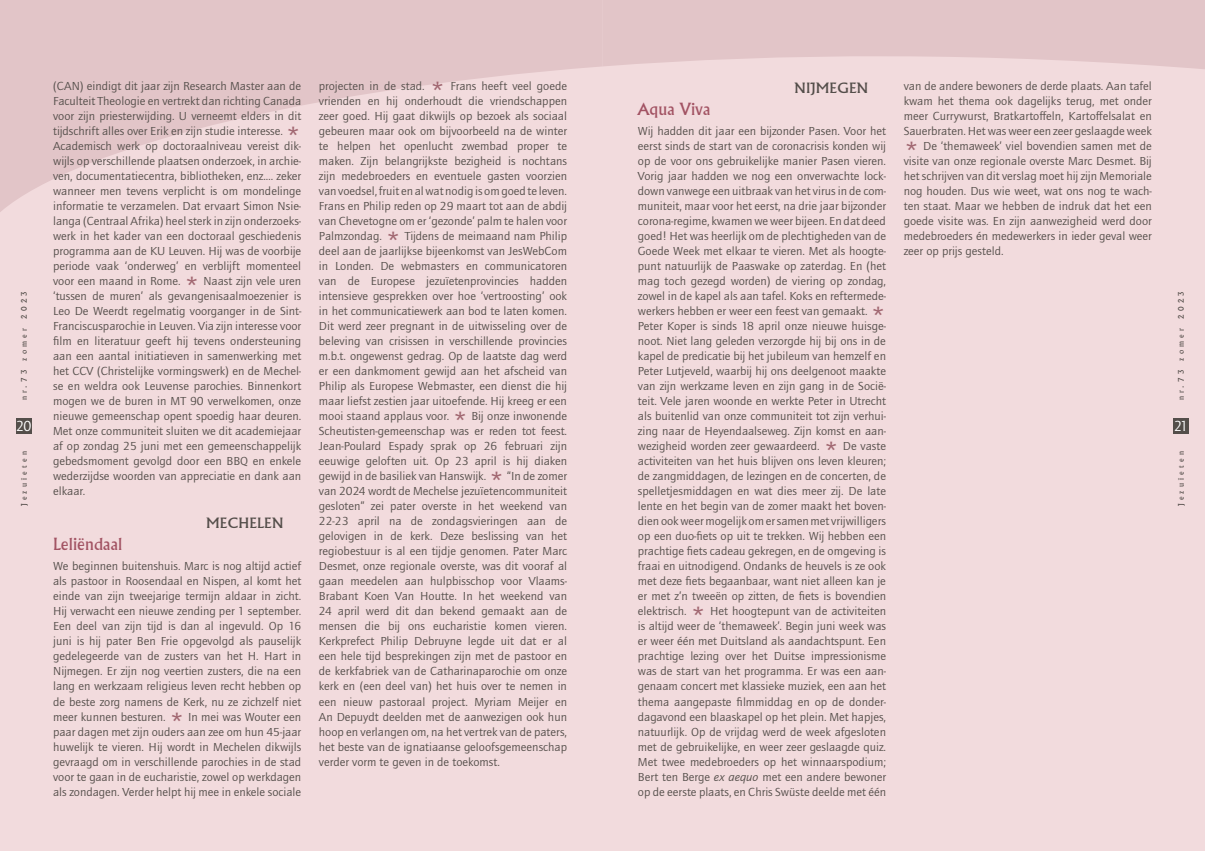
<style>
.page{position:relative;width:1205px;height:851px;background:#fff}
.page>*{position:absolute;margin:0;border:0;box-sizing:border-box;transform-origin:0 0}
.t1{font:27.5px "Quay Sans ITC Pro";color:#a16771;scale:1.07 1}
.t2{font:16.25px "Flareserif 821 BT";color:#a25363}
.t3{font:15px "Quay Sans ITC Pro";color:#fff}
.t4{font:13.75px "Flareserif 821 BT";color:#544e4a;scale:1.07 1}
.t5{font:12px/15px "Quay Sans ITC Pro";color:#544e4a;text-align:justify;scale:1.07 1}
.t6{font:7.5px "Flareserif 821 BT";letter-spacing:.43em;color:#544e4a}
.s1{font-style:italic}
</style>
<div class="page">
<div style="left:602px;top:0;width:603px;height:850px;background:#f2dbdd"></div>
<div style="left:0;top:0;width:602px;height:850px;background:#f2dbdd"></div>
<svg style="left:602px;top:0;width:603px;height:69px;background:#e4c7ca"></svg>
<svg style="left:0;top:0;width:602px;height:212px;fill:#e2c5c8"></svg>
<div style="left:16px;top:418px;width:16px;height:16px;background:#544e4a"></div>
<div style="left:1173px;top:418px;width:16px;height:16px;background:#544e4a"></div>
<p class="t6" style="left:19px;top:400px;width:111px;rotate:-90deg">nr.73 zomer 2023</p>
<p class="t3" style="left:16px;top:417px;width:17px">20</p>
<p class="t6" style="left:19px;top:506px;width:57px;rotate:-90deg">Jezuïeten</p>
<p class="t5" style="left:53px;top:78px;width:233px;text-align:left">(CAN) eindigt dit jaar zijn Research Master aan de Faculteit Theologie en vertrekt dan richting Canada voor zijn priesterwijding. U verneemt elders in dit tijdschrift alles over Erik en zijn studie interesse.<br>Academisch werk op doctoraalniveau vereist dik-</p>
<h1 class="t1" style="left:286px;top:120px;width:16px">*</h1>
<p class="t5" style="left:53px;top:153px;width:233px">wijls op verschillende plaatsen onderzoek, in archie&shy;ven, documentatiecentra, bibliotheken, enz.… zeker wanneer men tevens verplicht is om mondelinge informatie te verzamelen. Dat ervaart Simon Nsie&shy;langa (Centraal Afrika) heel sterk in zijn onderzoeks&shy;werk in het kader van een doctoraal geschiedenis programma aan de KU Leuven. Hij was de voorbije periode vaak ‘onderweg’ en verblijft momenteel voor een maand in Rome.</p>
<p class="t5" style="left:53px;top:273px;width:233px;text-indent:150px">Naast zijn vele uren ‘tussen de muren’ als gevangenisaalmoezenier is Leo De Weerdt regelmatig voorganger in de Sint-Franciscusparochie in Leuven. Via zijn interesse voor film en literatuur geeft hij tevens ondersteuning aan een aantal initiatieven in samenwerking met het CCV (Christelijke vormingswerk) en de Mechel&shy;se en weldra ook Leuvense parochies. Binnenkort mogen we de buren in MT 90 verwelkomen, onze nieuwe gemeenschap opent spoedig haar deuren.<br>Met onze communiteit sluiten we dit academiejaar af op zondag 25 juni met een gemeenschappelijk gebedsmoment gevolgd door een BBQ en enkele wederzijdse woorden van appreciatie en dank aan elkaar.</p>
<p class="t4" style="left:206px;top:514px;width:74px">MECHELEN</p>
<h2 class="t2" style="left:53px;top:534px;width:71px">Leliëndaal</h2>
<p class="t5" style="left:53px;top:558px;width:233px">We beginnen buitenshuis. Marc is nog altijd actief als pastoor in Roosendaal en Nispen, al komt het einde van zijn tweejarige termijn aldaar in zicht.<br>Hij verwacht een nieuwe zending per 1 september.<br>Een deel van zijn tijd is dan al ingevuld. Op 16 juni is hij pater Ben Frie opgevolgd als pauselijk gedelegeerde van de zusters van het H. Hart in Nijmegen. Er zijn nog veertien zusters, die na een lang en werkzaam religieus leven recht hebben op de beste zorg namens de Kerk, nu ze zichzelf niet meer kunnen besturen.</p>
<h1 class="t1" style="left:184px;top:270px;width:16px">*</h1>
<p class="t5" style="left:53px;top:708px;width:233px;text-indent:135px">In mei was Wouter een paar dagen met zijn ouders aan zee om hun 45-jaar huwelijk te vieren. Hij wordt in Mechelen dikwijls gevraagd om in verschillende parochies in de stad voor te gaan in de eucharistie, zowel op werkdagen als zondagen. Verder helpt hij mee in enkele sociale</p>
<h1 class="t1" style="left:169px;top:705px;width:16px">*</h1>
<p class="t5" style="left:319px;top:78px;width:233px;text-indent:132px">Frans heeft veel goede vrienden en hij onderhoudt die vriendschappen zeer goed. Hij gaat dikwijls op bezoek als sociaal gebeuren maar ook om bijvoorbeeld na de winter te helpen het openlucht zwembad proper te maken. Zijn belangrijkste bezigheid is nochtans zijn medebroeders en eventuele gasten voorzien van voedsel, fruit en al wat nodig is om goed te leven.<br>Frans en Philip reden op 29 maart tot aan de abdij van Chevetogne om er ‘gezonde’ palm te halen voor Palmzondag.</p>
<p class="t5" style="left:319px;top:78px;width:100px">projecten in de stad.</p>
<h1 class="t1" style="left:430px;top:75px;width:16px">*</h1>
<p class="t5" style="left:319px;top:228px;width:233px;text-indent:86px">Tijdens de meimaand nam Philip deel aan de jaarlijkse bijeenkomst van JesWebCom in Londen. De webmasters en communicatoren van de Europese jezuïetenprovincies hadden intensieve gesprekken over hoe ‘vertroosting’ ook in het communicatiewerk aan bod te laten komen.<br>Dit werd zeer pregnant in de uitwisseling over de beleving van crisissen in verschillende provincies m.b.t. ongewenst gedrag. Op de laatste dag werd er een dankmoment gewijd aan het afscheid van Philip als Europese Webmaster, een dienst die hij maar liefst zestien jaar uitoefende. Hij kreeg er een mooi staand applaus voor.</p>
<h1 class="t1" style="left:385px;top:225px;width:16px">*</h1>
<p class="t5" style="left:319px;top:408px;width:233px;text-indent:152px">Bij onze inwonende Scheutisten-gemeenschap was er reden tot feest.<br>Jean-Poulard Espady sprak op 26 februari zijn eeuwige geloften uit. Op 23 april is hij diaken gewijd in de basiliek van Hanswijk.</p>
<h1 class="t1" style="left:452px;top:405px;width:16px">*</h1>
<p class="t5" style="left:319px;top:468px;width:233px;text-indent:188px">“In de zomer van 2024 wordt de Mechelse jezuïetencommuniteit gesloten” zei pater overste in het weekend van 22-23 april na de zondagsvieringen aan de gelovigen in de kerk. Deze beslissing van het regiobestuur is al een tijdje genomen. Pater Marc Desmet, onze regionale overste, was dit vooraf al gaan meedelen aan hulpbisschop voor Vlaams-Brabant Koen Van Houtte. In het weekend van 24 april werd dit dan bekend gemaakt aan de mensen die bij ons eucharistie komen vieren.<br>Kerkprefect Philip Debruyne legde uit dat er al een hele tijd besprekingen zijn met de pastoor en de kerkfabriek van de Catharinaparochie om onze kerk en (een deel van) het huis over te nemen in een nieuw pastoraal project. Myriam Meijer en An Depuydt deelden met de aanwezigen ook hun hoop en verlangen om, na het vertrek van de paters, het beste van de ignatiaanse geloofsgemeenschap verder vorm te geven in de toekomst.</p>
<h1 class="t1" style="left:489px;top:465px;width:16px">*</h1>
<p class="t4" style="left:794px;top:79px;width:70px">NIJMEGEN</p>
<h2 class="t2" style="left:638px;top:99px;width:74px">Aqua Viva</h2>
<p class="t5" style="left:638px;top:123px;width:233px;text-align:left">Wij hadden dit jaar een bijzonder Pasen. Voor het eerst sinds de start van de coronacrisis konden wij op de voor ons gebruikelijke manier Pasen vieren.<br>Vorig jaar hadden we nog een onverwachte lock&shy;down vanwege een uitbraak van het virus in de com&shy;muniteit, maar voor het eerst, na drie jaar bijzonder corona-regime, kwamen we weer bijeen. En dat deed goed! Het was heerlijk om de plechtigheden van de Goede Week met elkaar te vieren. Met als hoogte&shy;punt natuurlijk de Paaswake op zaterdag. En (het mag toch gezegd worden) de viering op zondag, zowel in de kapel als aan tafel. Koks en reftermede&shy;werkers hebben er weer een feest van gemaakt.<br>Peter Koper is sinds 18 april onze nieuwe huisge-</p>
<h1 class="t1" style="left:870px;top:300px;width:16px">*</h1>
<p class="t5" style="left:638px;top:333px;width:233px">noot. Niet lang geleden verzorgde hij bij ons in de kapel de predicatie bij het jubileum van hemzelf en Peter Lutjeveld, waarbij hij ons deelgenoot maakte van zijn werkzame leven en zijn gang in de Socië&shy;teit. Vele jaren woonde en werkte Peter in Utrecht als buitenlid van onze communiteit tot zijn verhui&shy;zing naar de Heyendaalseweg. Zijn komst en aan&shy;wezigheid worden zeer gewaardeerd.</p>
<h1 class="t1" style="left:823px;top:435px;width:16px">*</h1>
<p class="t5" style="left:638px;top:438px;width:233px;text-indent:205px">De vaste activiteiten van het huis blijven ons leven kleuren; de zangmiddagen, de lezingen en de concerten, de spelletjesmiddagen en wat dies meer zij. De late lente en het begin van de zomer maakt het boven&shy;dien ook weer mogelijk om er samen met vrijwilligers op een duo-fiets op uit te trekken. Wij hebben een prachtige fiets cadeau gekregen, en de omgeving is fraai en uitnodigend. Ondanks de heuvels is ze ook met deze fiets begaanbaar, want niet alleen kan je er met z’n tweeën op zitten, de fiets is bovendien elektrisch.</p>
<p class="t5" style="left:638px;top:603px;width:233px;text-indent:72px">Het hoogtepunt van de activiteiten is altijd weer de ‘themaweek’. Begin juni week was er weer één met Duitsland als aandachtspunt. Een prachtige lezing over het Duitse impressionisme was de start van het programma. Er was een aan&shy;genaam concert met klassieke muziek, een aan het thema aangepaste filmmiddag en op de donder&shy;dagavond een blaaskapel op het plein. Met hapjes, natuurlijk. Op de vrijdag werd de week afgesloten met de gebruikelijke, en weer zeer geslaagde quiz.<br>Met twee medebroeders op het winnaarspodium; Bert ten Berge <span class="s1">ex aequo</span> met een andere bewoner op de eerste plaats, en Chris Swüste deelde met één</p>
<h1 class="t1" style="left:690px;top:600px;width:16px">*</h1>
<p class="t5" style="left:904px;top:78px;width:233px">van de andere bewoners de derde plaats. Aan tafel kwam het thema ook dagelijks terug, met onder meer Currywurst, Bratkartoffeln, Kartoffelsalat en Sauerbraten. Het was weer een zeer geslaagde week</p>
<h1 class="t1" style="left:904px;top:135px;width:16px">*</h1>
<p class="t5" style="left:904px;top:138px;width:233px;text-indent:19px">De ‘themaweek’ viel bovendien samen met de visite van onze regionale overste Marc Desmet. Bij het schrijven van dit verslag moet hij zijn Memoriale nog houden. Dus wie weet, wat ons nog te wach&shy;ten staat. Maar we hebben de indruk dat het een goede visite was. En zijn aanwezigheid werd door medebroeders én medewerkers in ieder geval weer zeer op prijs gesteld.</p>
<p class="t6" style="left:1176px;top:400px;width:111px;rotate:-90deg">nr.73 zomer 2023</p>
<p class="t3" style="left:1174px;top:417px;width:16px">21</p>
<p class="t6" style="left:1176px;top:506px;width:57px;rotate:-90deg">Jezuïeten</p>
</div>
